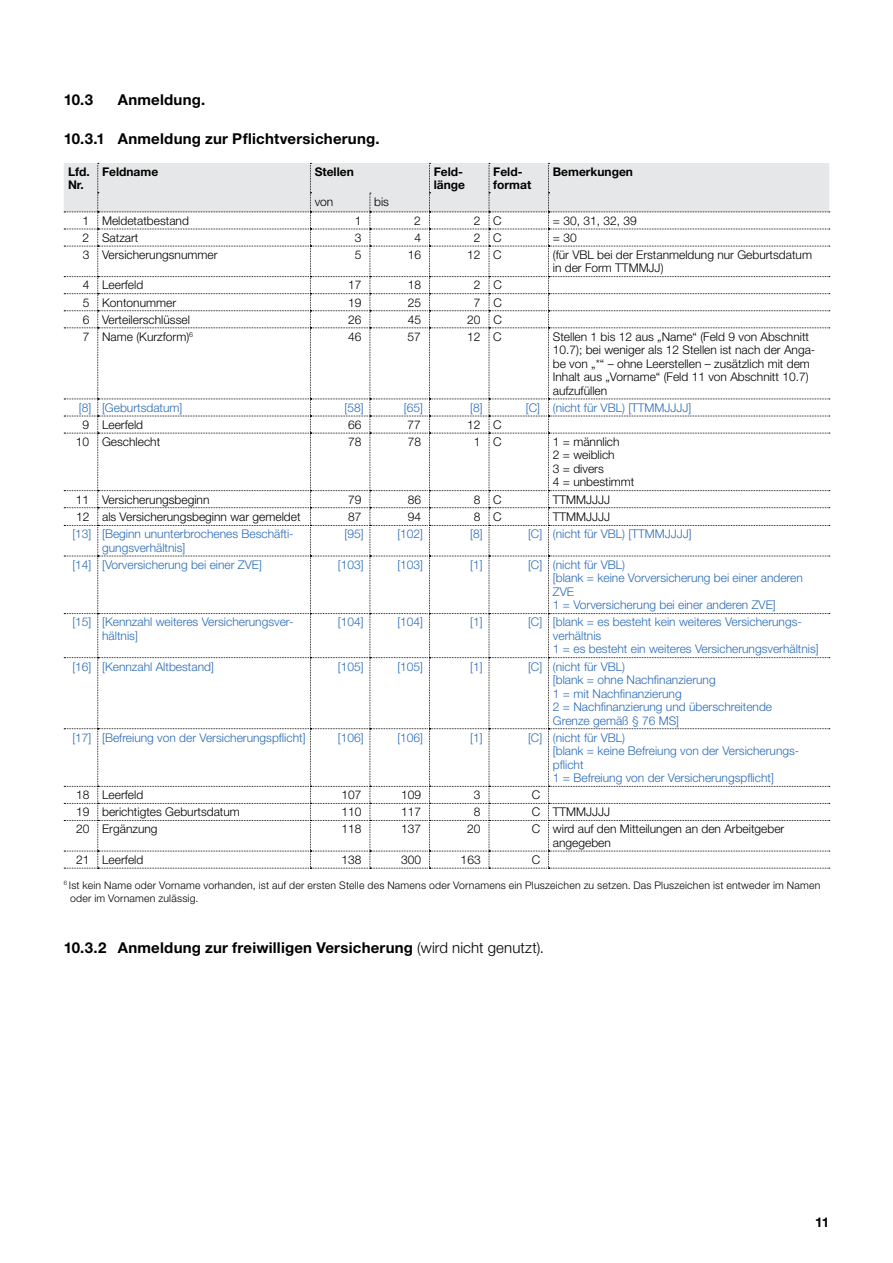
<style>
.page{position:relative;width:893px;height:1263px;background:#fff}
.page>*{position:absolute;margin:0;border:0;box-sizing:border-box;transform-origin:0 0}
.t1{font:700 15px "Helvetica Neue LT Pro";letter-spacing:.015em;color:#000}
.t2{font:700 13.5px "Helvetica Neue LT Pro";color:#000}
.t3{font:300 12px/13.5px "Helvetica Neue LT Pro";color:#2a6bb7}
.t4{font:300 12px/13.5px "Helvetica Neue LT Pro";color:#000}
.t5{font:700 12px/13.5px "Helvetica Neue LT Pro";color:#000}
.t6{font:300 10.5px/13.5px "Helvetica Neue LT Pro";letter-spacing:.02em;color:#000}
.s1{font-weight:300}
</style>
<div class="page">
<svg style="left:64px;top:163px;width:766px;height:706px"></svg>
<p class="t1" style="left:64px;top:90px;width:31px">10.3</p>
<p class="t1" style="left:118px;top:90px;width:89px">Anmeldung.</p>
<p class="t1" style="left:64px;top:129px;width:317px">10.3.1 Anmeldung zur Pflichtversicherung.</p>
<p class="t5" style="left:68px;top:164px;width:23px">Lfd.<br>Nr.</p>
<p class="t5" style="left:102px;top:164px;width:58px">Feldname</p>
<p class="t5" style="left:315px;top:164px;width:41px">Stellen</p>
<p class="t5" style="left:434px;top:164px;width:33px">Feld&shy;länge</p>
<p class="t5" style="left:493px;top:164px;width:39px">Feld&shy;format</p>
<p class="t5" style="left:553px;top:164px;width:82px">Bemerkungen</p>
<p class="t4" style="left:315px;top:194px;width:20px">von</p>
<p class="t4" style="left:374px;top:194px;width:16px">bis</p>
<p class="t4" style="left:83px;top:213px;width:108px">1 Meldetatbestand</p>
<p class="t4" style="left:355px;top:213px;width:8px">1</p>
<p class="t4" style="left:414px;top:213px;width:8px">2</p>
<p class="t4" style="left:474px;top:213px;width:29px">2 C</p>
<p class="t4" style="left:553px;top:213px;width:85px">= 30, 31, 32, 39</p>
<p class="t4" style="left:83px;top:231px;width:57px">2 Satzart</p>
<p class="t4" style="left:355px;top:231px;width:8px">3</p>
<p class="t4" style="left:414px;top:231px;width:8px">4</p>
<p class="t4" style="left:474px;top:231px;width:29px">2 C</p>
<p class="t4" style="left:553px;top:231px;width:25px">= 30</p>
<p class="t4" style="left:83px;top:248px;width:136px">3 Versicherungsnummer</p>
<p class="t4" style="left:355px;top:248px;width:8px">5</p>
<p class="t4" style="left:408px;top:248px;width:15px">16</p>
<p class="t4" style="left:467px;top:248px;width:36px">12 C</p>
<p class="t4" style="left:553px;top:248px;width:261px">(für VBL bei der Erstanmeldung nur Geburtsdatum in der Form TTMMJJ)</p>
<p class="t4" style="left:83px;top:278px;width:62px">4 Leerfeld</p>
<p class="t4" style="left:348px;top:278px;width:15px">17</p>
<p class="t4" style="left:408px;top:278px;width:15px">18</p>
<p class="t4" style="left:474px;top:278px;width:29px">2 C</p>
<p class="t4" style="left:83px;top:295px;width:95px">5 Kontonummer</p>
<p class="t4" style="left:348px;top:295px;width:15px">19</p>
<p class="t4" style="left:408px;top:295px;width:15px">25</p>
<p class="t4" style="left:474px;top:295px;width:29px">7 C</p>
<p class="t4" style="left:83px;top:312px;width:109px">6 Verteilerschlüssel</p>
<p class="t4" style="left:348px;top:312px;width:15px">26</p>
<p class="t4" style="left:408px;top:312px;width:15px">45</p>
<p class="t4" style="left:467px;top:312px;width:36px">20 C</p>
<p class="t4" style="left:83px;top:329px;width:112px">7 Name (Kurzform)<sup>6</sup></p>
<p class="t4" style="left:348px;top:329px;width:15px">46</p>
<p class="t4" style="left:408px;top:329px;width:15px">57</p>
<p class="t4" style="left:467px;top:329px;width:36px">12 C</p>
<p class="t4" style="left:553px;top:329px;width:264px">Stellen 1 bis 12 aus „Name“ (Feld 9 von Abschnitt 10.7); bei weniger als 12 Stellen ist nach der Anga&shy;be von „*“ – ohne Leerstellen – zusätzlich mit dem Inhalt aus „Vorname“ (Feld 11 von Abschnitt 10.7) aufzufüllen</p>
<p class="t3" style="left:79px;top:400px;width:105px">[8] [Geburtsdatum]</p>
<p class="t3" style="left:344px;top:400px;width:21px">[58]</p>
<p class="t3" style="left:404px;top:400px;width:21px">[65]</p>
<p class="t3" style="left:470px;top:400px;width:14px">[8]</p>
<p class="t3" style="left:526px;top:400px;width:167px">[C] (nicht für VBL) [TTMMJJJJ]</p>
<p class="t4" style="left:83px;top:418px;width:62px">9 Leerfeld</p>
<p class="t4" style="left:348px;top:418px;width:15px">66</p>
<p class="t4" style="left:408px;top:418px;width:15px">77</p>
<p class="t4" style="left:467px;top:418px;width:36px">12 C</p>
<p class="t4" style="left:76px;top:435px;width:86px">10 Geschlecht</p>
<p class="t4" style="left:348px;top:435px;width:15px">78</p>
<p class="t4" style="left:408px;top:435px;width:15px">78</p>
<p class="t4" style="left:474px;top:435px;width:29px">1 C</p>
<p class="t4" style="left:553px;top:435px;width:83px">1 = männlich<br>2 = weiblich<br>3 = divers<br>4 = unbestimmt</p>
<p class="t4" style="left:76px;top:492px;width:135px">11 Versicherungsbeginn</p>
<p class="t4" style="left:348px;top:492px;width:15px">79</p>
<p class="t4" style="left:408px;top:492px;width:15px">86</p>
<p class="t4" style="left:474px;top:492px;width:29px">8 C</p>
<p class="t4" style="left:553px;top:492px;width:59px">TTMMJJJJ</p>
<p class="t4" style="left:76px;top:509px;width:226px">12 als Versicherungsbeginn war gemeldet</p>
<p class="t4" style="left:348px;top:509px;width:15px">87</p>
<p class="t4" style="left:408px;top:509px;width:15px">94</p>
<p class="t4" style="left:474px;top:509px;width:29px">8 C</p>
<p class="t4" style="left:553px;top:509px;width:59px">TTMMJJJJ</p>
<p class="t3" style="left:102px;top:527px;width:193px;text-indent:-30px">[13] [Beginn ununterbrochenes Beschäfti&shy;gungsverhältnis]</p>
<p class="t3" style="left:344px;top:527px;width:21px">[95]</p>
<p class="t3" style="left:397px;top:527px;width:27px">[102]</p>
<p class="t3" style="left:470px;top:527px;width:14px">[8]</p>
<p class="t3" style="left:528px;top:527px;width:165px">[C] (nicht für VBL) [TTMMJJJJ]</p>
<p class="t3" style="left:72px;top:558px;width:191px">[14] [Vorversicherung bei einer ZVE]</p>
<p class="t3" style="left:338px;top:558px;width:27px">[103]</p>
<p class="t3" style="left:397px;top:558px;width:27px">[103]</p>
<p class="t3" style="left:470px;top:558px;width:14px">[1]</p>
<p class="t3" style="left:553px;top:558px;width:251px;text-indent:-25px">[C] (nicht für VBL)<br>[blank = keine Vorversicherung bei einer anderen<br>ZVE<br>1 = Vorversicherung bei einer anderen ZVE]</p>
<p class="t3" style="left:102px;top:615px;width:193px;text-indent:-30px">[15] [Kennzahl weiteres Versicherungsver&shy;hältnis]</p>
<p class="t3" style="left:338px;top:615px;width:27px">[104]</p>
<p class="t3" style="left:397px;top:615px;width:27px">[104]</p>
<p class="t3" style="left:470px;top:615px;width:14px">[1]</p>
<p class="t3" style="left:553px;top:615px;width:267px;text-indent:-25px">[C] [blank = es besteht kein weiteres Versicherungs&shy;verhältnis<br>1 = es besteht ein weiteres Versicherungsverhältnis]</p>
<p class="t3" style="left:72px;top:659px;width:143px">[16] [Kennzahl Altbestand]</p>
<p class="t3" style="left:338px;top:659px;width:27px">[105]</p>
<p class="t3" style="left:397px;top:659px;width:27px">[105]</p>
<p class="t3" style="left:470px;top:659px;width:14px">[1]</p>
<p class="t3" style="left:553px;top:659px;width:221px;text-indent:-25px">[C] (nicht für VBL)<br>[blank = ohne Nachfinanzierung<br>1 = mit Nachfinanzierung<br>2 = Nachfinanzierung und überschreitende<br>Grenze gemäß § 76 MS]</p>
<p class="t3" style="left:72px;top:730px;width:235px">[17] [Befreiung von der Versicherungspflicht]</p>
<p class="t3" style="left:338px;top:730px;width:27px">[106]</p>
<p class="t3" style="left:397px;top:730px;width:27px">[106]</p>
<p class="t3" style="left:470px;top:730px;width:14px">[1]</p>
<p class="t3" style="left:553px;top:730px;width:248px;text-indent:-25px">[C] (nicht für VBL)<br>[blank = keine Befreiung von der Versicherungs&shy;pflicht<br>1 = Befreiung von der Versicherungspflicht]</p>
<p class="t4" style="left:76px;top:788px;width:69px">18 Leerfeld</p>
<p class="t4" style="left:342px;top:788px;width:22px">107</p>
<p class="t4" style="left:401px;top:788px;width:22px">109</p>
<p class="t4" style="left:474px;top:788px;width:8px">3</p>
<p class="t4" style="left:532px;top:788px;width:10px">C</p>
<p class="t4" style="left:76px;top:805px;width:165px">19 berichtigtes Geburtsdatum</p>
<p class="t4" style="left:342px;top:805px;width:22px">110</p>
<p class="t4" style="left:401px;top:805px;width:22px">117</p>
<p class="t4" style="left:474px;top:805px;width:8px">8</p>
<p class="t4" style="left:532px;top:805px;width:80px">C TTMMJJJJ</p>
<p class="t4" style="left:76px;top:822px;width:83px">20 Ergänzung</p>
<p class="t4" style="left:342px;top:822px;width:22px">118</p>
<p class="t4" style="left:401px;top:822px;width:22px">137</p>
<p class="t4" style="left:467px;top:822px;width:15px">20</p>
<p class="t4" style="left:553px;top:822px;width:233px;text-indent:-21px">C wird auf den Mitteilungen an den Arbeitgeber angegeben</p>
<p class="t4" style="left:76px;top:853px;width:69px">21 Leerfeld</p>
<p class="t4" style="left:342px;top:853px;width:22px">138</p>
<p class="t4" style="left:401px;top:853px;width:22px">300</p>
<p class="t4" style="left:461px;top:853px;width:22px">163</p>
<p class="t4" style="left:532px;top:853px;width:10px">C</p>
<p class="t6" style="left:70px;top:878px;width:752px;text-indent:-6px"><sup>6</sup> Ist kein Name oder Vorname vorhanden, ist auf der ersten Stelle des Namens oder Vornamens ein Pluszeichen zu setzen. Das Pluszeichen ist entweder im Namen oder im Vornamen zulässig.</p>
<p class="t1" style="left:64px;top:938px;width:482px">10.3.2 Anmeldung zur freiwilligen Versicherung <span class="s1">(wird nicht genutzt).</span></p>
<p class="t2" style="left:815px;top:1213px;width:16px">11</p>
</div>
